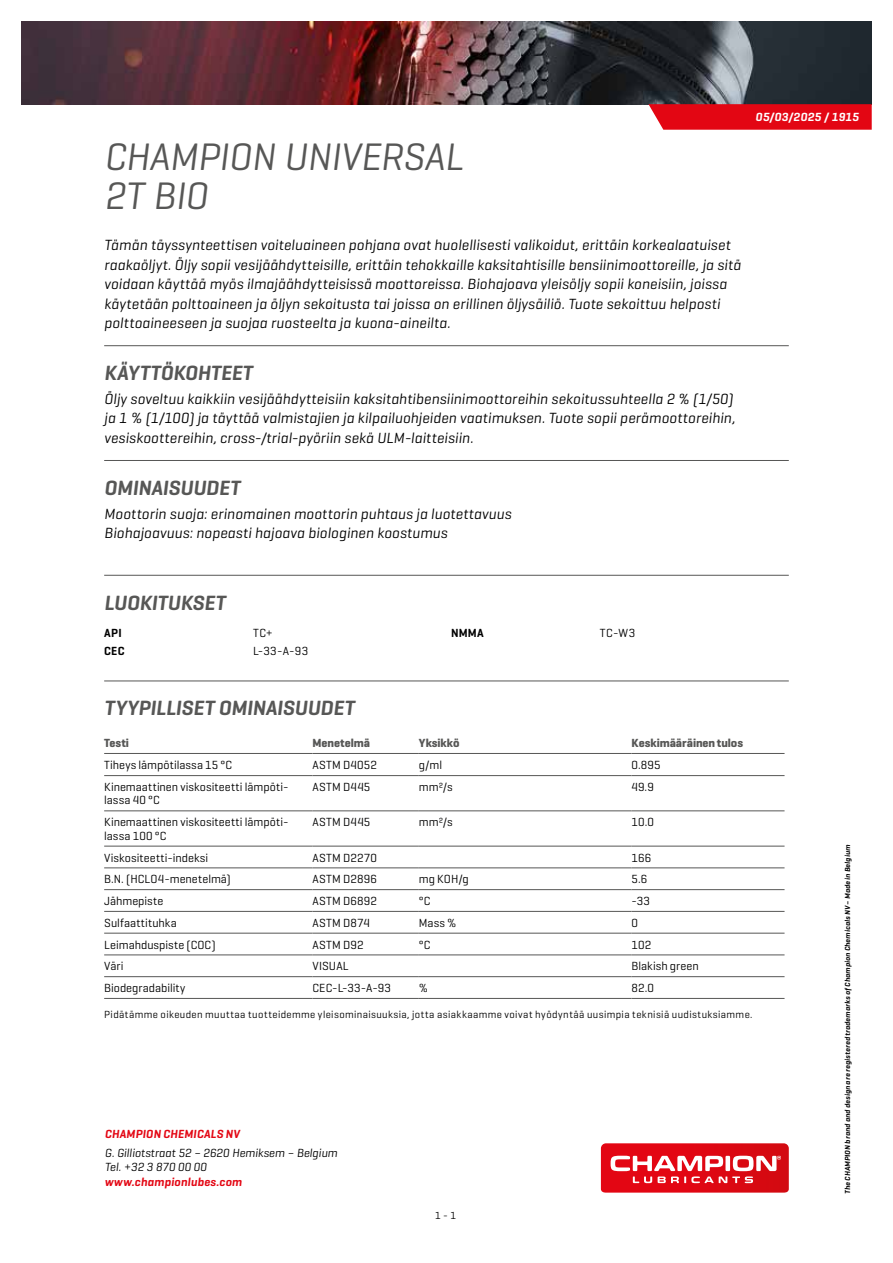
<style>
.page{position:relative;width:893px;height:1263px;background:#fff}
.page>*{position:absolute;margin:0;border:0;box-sizing:border-box;transform-origin:0 0}
.t1{font:italic 39px/39px "Geogrotesque";letter-spacing:-.005em;color:#575756}
.t2{font:italic 600 21px "Geogrotesque";color:#575756}
.t3{font:italic 15px/19.5px "Geogrotesque";letter-spacing:.01em;color:#000}
.t4{font:12px/13.5px "Geogrotesque";letter-spacing:.01em;color:#000}
.t5{font:italic 12px/14.4px "Geogrotesque";color:#000}
.t6{font:italic 600 12px "Geogrotesque";letter-spacing:.015em;color:#e30613}
.t7{font:700 12px "Geogrotesque";letter-spacing:-.005em;color:#575756}
.t8{font:italic 600 12px "Geogrotesque";letter-spacing:.03em;color:#fff}
.t9{font:600 12px "Geogrotesque";letter-spacing:.025em;color:#000}
.t10{font:10.5px "Geogrotesque";letter-spacing:.035em;color:#000}
.t11{font:italic 600 7.5px "Geogrotesque";letter-spacing:.025em;color:#000}
</style>
<div class="page">
<svg style="left:601px;top:1143px;width:188px;height:49px;background:#e43740"></svg>
<img style="left:21px;top:21px;width:851px;height:83px">
<svg style="left:648px;top:104px;width:224px;height:26px;background:#e3121e"></svg>
<hr style="left:104px;top:345px;width:685px;height:1px;background:#575756">
<hr style="left:104px;top:460px;width:685px;height:1px;background:#575756">
<hr style="left:104px;top:575px;width:685px;height:1px;background:#575756">
<hr style="left:104px;top:680px;width:685px;height:1px;background:#575756">
<hr style="left:104px;top:753px;width:209px;height:1px;background:#575756">
<hr style="left:313px;top:753px;width:106px;height:1px;background:#575756">
<hr style="left:419px;top:753px;width:212px;height:1px;background:#575756">
<hr style="left:631px;top:753px;width:153px;height:1px;background:#575756">
<hr style="left:104px;top:775px;width:209px;height:1px;background:#575756">
<hr style="left:313px;top:775px;width:106px;height:1px;background:#575756">
<hr style="left:419px;top:775px;width:212px;height:1px;background:#575756">
<hr style="left:631px;top:775px;width:153px;height:1px;background:#575756">
<hr style="left:104px;top:810px;width:209px;height:1px;background:#575756">
<hr style="left:313px;top:810px;width:106px;height:1px;background:#575756">
<hr style="left:419px;top:810px;width:212px;height:1px;background:#575756">
<hr style="left:631px;top:810px;width:153px;height:1px;background:#575756">
<hr style="left:104px;top:846px;width:209px;height:1px;background:#575756">
<hr style="left:313px;top:846px;width:106px;height:1px;background:#575756">
<hr style="left:419px;top:846px;width:212px;height:1px;background:#575756">
<hr style="left:631px;top:846px;width:153px;height:1px;background:#575756">
<hr style="left:104px;top:867px;width:209px;height:1px;background:#575756">
<hr style="left:313px;top:867px;width:106px;height:1px;background:#575756">
<hr style="left:419px;top:867px;width:212px;height:1px;background:#575756">
<hr style="left:631px;top:867px;width:153px;height:1px;background:#575756">
<hr style="left:104px;top:889px;width:209px;height:1px;background:#575756">
<hr style="left:313px;top:889px;width:106px;height:1px;background:#575756">
<hr style="left:419px;top:889px;width:212px;height:1px;background:#575756">
<hr style="left:631px;top:889px;width:153px;height:1px;background:#575756">
<hr style="left:104px;top:911px;width:209px;height:1px;background:#575756">
<hr style="left:313px;top:911px;width:106px;height:1px;background:#575756">
<hr style="left:419px;top:911px;width:212px;height:1px;background:#575756">
<hr style="left:631px;top:911px;width:153px;height:1px;background:#575756">
<hr style="left:104px;top:933px;width:209px;height:1px;background:#575756">
<hr style="left:313px;top:933px;width:106px;height:1px;background:#575756">
<hr style="left:419px;top:933px;width:212px;height:1px;background:#575756">
<hr style="left:631px;top:933px;width:153px;height:1px;background:#575756">
<hr style="left:104px;top:954px;width:209px;height:1px;background:#575756">
<hr style="left:313px;top:954px;width:106px;height:1px;background:#575756">
<hr style="left:419px;top:954px;width:212px;height:1px;background:#575756">
<hr style="left:631px;top:954px;width:153px;height:1px;background:#575756">
<hr style="left:104px;top:976px;width:209px;height:1px;background:#575756">
<hr style="left:313px;top:976px;width:106px;height:1px;background:#575756">
<hr style="left:419px;top:976px;width:212px;height:1px;background:#575756">
<hr style="left:631px;top:976px;width:153px;height:1px;background:#575756">
<hr style="left:104px;top:998px;width:209px;height:1px;background:#575756">
<hr style="left:313px;top:998px;width:106px;height:1px;background:#575756">
<hr style="left:419px;top:998px;width:212px;height:1px;background:#575756">
<hr style="left:631px;top:998px;width:153px;height:1px;background:#575756">
<h1 class="t1" style="left:104px;top:136px;width:361px">CHAMPION UNIVERSAL<br>2T BIO</h1>
<p class="t3" style="left:104px;top:235px;width:638px">Tämän täyssynteettisen voiteluaineen pohjana ovat huolellisesti valikoidut, erittäin korkealaatuiset raakaöljyt. Öljy sopii vesijäähdytteisille, erittäin tehokkaille kaksitahtisille bensiinimoottoreille, ja sitä voidaan käyttää myös ilmajäähdytteisissä moottoreissa. Biohajoava yleisöljy sopii koneisiin, joissa käytetään polttoaineen ja öljyn sekoitusta tai joissa on erillinen öljysäiliö. Tuote sekoittuu helposti polttoaineeseen ja suojaa ruosteelta ja kuona-aineilta.</p>
<h2 class="t2" style="left:104px;top:360px;width:150px">KÄYTTÖKOHTEET</h2>
<p class="t3" style="left:104px;top:388px;width:632px">Öljy soveltuu kaikkiin vesijäähdytteisiin kaksitahtibensiinimoottoreihin sekoitussuhteella 2 % (1/50) ja 1 % (1/100) ja täyttää valmistajien ja kilpailuohjeiden vaatimuksen. Tuote sopii perämoottoreihin, vesiskoottereihin, cross-/trial-pyöriin sekä ULM-laitteisiin.</p>
<h2 class="t2" style="left:104px;top:475px;width:137px">OMINAISUUDET</h2>
<p class="t3" style="left:104px;top:503px;width:409px">Moottorin suoja: erinomainen moottorin puhtaus ja luotettavuus<br>Biohajoavuus: nopeasti hajoava biologinen koostumus</p>
<p class="t8" style="left:755px;top:110px;width:105px">05/03/2025 / 1915</p>
<h2 class="t2" style="left:104px;top:589px;width:123px">LUOKITUKSET</h2>
<p class="t9" style="left:104px;top:626px;width:19px">API</p>
<p class="t4" style="left:253px;top:626px;width:21px">TC+</p>
<p class="t9" style="left:104px;top:643px;width:22px">CEC</p>
<p class="t4" style="left:253px;top:644px;width:57px">L-33-A-93</p>
<p class="t9" style="left:451px;top:626px;width:34px">NMMA</p>
<p class="t4" style="left:600px;top:626px;width:37px">TC-W3</p>
<h2 class="t2" style="left:104px;top:695px;width:252px">TYYPILLISET OMINAISUUDET</h2>
<p class="t7" style="left:104px;top:735px;width:26px">Testi</p>
<p class="t7" style="left:313px;top:735px;width:59px">Menetelmä</p>
<p class="t7" style="left:419px;top:735px;width:42px">Yksikkö</p>
<p class="t7" style="left:631px;top:735px;width:113px">Keskimääräinen tulos</p>
<p class="t4" style="left:104px;top:758px;width:130px">Tiheys lämpötilassa 15 °C</p>
<p class="t4" style="left:313px;top:758px;width:66px">ASTM D4052</p>
<p class="t4" style="left:419px;top:758px;width:25px">g/ml</p>
<p class="t4" style="left:631px;top:758px;width:31px">0.895</p>
<p class="t4" style="left:104px;top:780px;width:186px">Kinemaattinen viskositeetti lämpöti&shy;lassa 40 °C</p>
<p class="t4" style="left:313px;top:780px;width:59px">ASTM D445</p>
<p class="t4" style="left:419px;top:780px;width:35px">mm²/s</p>
<p class="t4" style="left:631px;top:780px;width:24px">49.9</p>
<p class="t4" style="left:104px;top:815px;width:186px">Kinemaattinen viskositeetti lämpöti&shy;lassa 100 °C</p>
<p class="t4" style="left:313px;top:815px;width:59px">ASTM D445</p>
<p class="t4" style="left:419px;top:815px;width:35px">mm²/s</p>
<p class="t4" style="left:631px;top:815px;width:24px">10.0</p>
<p class="t4" style="left:104px;top:850px;width:105px">Viskositeetti-indeksi</p>
<p class="t4" style="left:313px;top:850px;width:66px">ASTM D2270</p>
<p class="t4" style="left:631px;top:850px;width:21px">166</p>
<p class="t4" style="left:104px;top:872px;width:128px">B.N. (HCLO4-menetelmä)</p>
<p class="t4" style="left:313px;top:872px;width:66px">ASTM D2896</p>
<p class="t4" style="left:419px;top:872px;width:52px">mg KOH/g</p>
<p class="t4" style="left:631px;top:872px;width:17px">5.6</p>
<p class="t4" style="left:104px;top:894px;width:61px">Jähmepiste</p>
<p class="t4" style="left:313px;top:894px;width:66px">ASTM D6892</p>
<p class="t4" style="left:419px;top:894px;width:13px">°C</p>
<p class="t4" style="left:631px;top:894px;width:20px">-33</p>
<p class="t4" style="left:104px;top:915px;width:74px">Sulfaattituhka</p>
<p class="t4" style="left:313px;top:915px;width:59px">ASTM D874</p>
<p class="t4" style="left:419px;top:915px;width:39px">Mass %</p>
<p class="t4" style="left:631px;top:915px;width:8px">0</p>
<p class="t4" style="left:104px;top:937px;width:113px">Leimahduspiste (COC)</p>
<p class="t4" style="left:313px;top:937px;width:53px">ASTM D92</p>
<p class="t4" style="left:419px;top:937px;width:13px">°C</p>
<p class="t4" style="left:631px;top:937px;width:21px">102</p>
<p class="t4" style="left:104px;top:959px;width:21px">Väri</p>
<p class="t4" style="left:313px;top:959px;width:38px">VISUAL</p>
<p class="t4" style="left:631px;top:959px;width:69px">Blakish green</p>
<p class="t4" style="left:104px;top:981px;width:83px">Biodegradability</p>
<p class="t4" style="left:313px;top:981px;width:80px">CEC-L-33-A-93</p>
<p class="t4" style="left:419px;top:981px;width:11px">%</p>
<p class="t4" style="left:631px;top:981px;width:24px">82.0</p>
<p class="t10" style="left:104px;top:1008px;width:650px">Pidätämme oikeuden muuttaa tuotteidemme yleisominaisuuksia, jotta asiakkaamme voivat hyödyntää uusimpia teknisiä uudistuksiamme.</p>
<p class="t6" style="left:105px;top:1126px;width:136px">CHAMPION CHEMICALS NV</p>
<p class="t5" style="left:105px;top:1145px;width:234px">G. Gilliotstraat 52 – 2620 Hemiksem – Belgium<br>Tel. +32 3 870 00 00</p>
<p class="t6" style="left:105px;top:1174px;width:139px">www.championlubes.com</p>
<p class="t10" style="left:435px;top:1209px;width:23px">1 - 1</p>
<p class="t11" style="left:843px;top:1194px;width:351px;rotate:-90deg">The CHAMPION brand and design are registered trademarks of Champion Chemicals NV – Made in Belgium</p>
</div>
